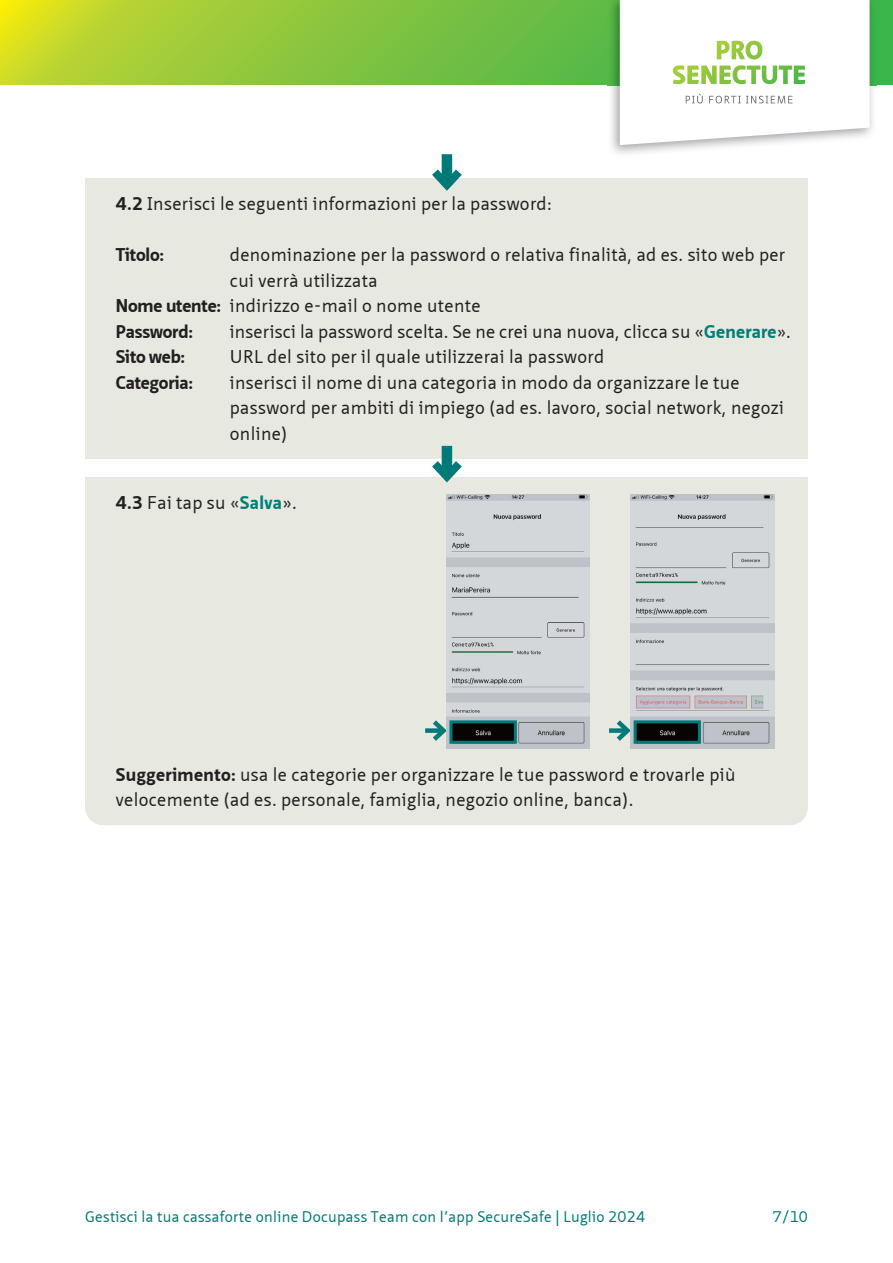
<style>
.page{position:relative;width:893px;height:1263px;background:#fff}
.page>*{position:absolute;margin:0;border:0;box-sizing:border-box;transform-origin:0 0}
.t1{font:18px/25.5px "Neue Sans Pro";letter-spacing:.02em;color:#231f20}
.t2{font:700 18px "Neue Sans Pro";letter-spacing:-.01em;color:#231f20}
.t3{font:15px "Neue Sans Pro";letter-spacing:.02em;color:#007a78}
.s1{font-weight:700}
.s2{font-weight:700;color:#008079}
</style>
<div class="page">
<svg style="left:0;top:0;width:893px;height:85px;background:#8fc83a"></svg>
<img style="left:607px;top:0;width:269px;height:154px">
<svg style="left:620px;top:0;width:250px;height:145px"></svg>
<div style="left:85px;top:179px;width:723px;height:280px;background:#e7e8df"></div>
<div style="left:85px;top:477px;width:723px;height:348px;background:#e7e8df"></div>
<div style="left:425px;top:728px;width:19px;height:5px;background:#007a78"></div>
<svg style="left:428px;top:716px;width:18px;height:29px"></svg>
<div style="left:609px;top:728px;width:18px;height:5px;background:#007a78"></div>
<svg style="left:612px;top:716px;width:19px;height:29px"></svg>
<div style="left:442px;top:154px;width:10px;height:31px;background:#007a78"></div>
<svg style="left:424px;top:161px;width:46px;height:30px"></svg>
<div style="left:442px;top:446px;width:10px;height:31px;background:#007a78"></div>
<svg style="left:424px;top:453px;width:46px;height:35px"></svg>
<img style="left:631px;top:494px;width:143px;height:254px">
<img style="left:446px;top:494px;width:144px;height:254px">
<div style="left:449px;top:720px;width:68px;height:24px;border:3px solid #007a78"></div>
<div style="left:634px;top:720px;width:67px;height:24px;border:3px solid #007a78"></div>
<p class="t1" style="left:116px;top:191px;width:437px"><span class="s1">4.2</span> Inserisci le seguenti informazioni per la password:</p>
<p class="t2" style="left:116px;top:243px;width:50px">Titolo:</p>
<p class="t1" style="left:230px;top:242px;width:557px">denominazione per la password o relativa finalità, ad es. sito web per</p>
<p class="t1" style="left:230px;top:267px;width:149px">cui verrà utilizzata</p>
<p class="t1" style="left:116px;top:293px;width:366px"><span class="s1">Nome utente:</span> indirizzo e-mail o nome utente</p>
<p class="t2" style="left:116px;top:320px;width:79px">Password:</p>
<p class="t1" style="left:230px;top:318px;width:562px">inserisci la password scelta. Se ne crei una nuova, clicca su «<span class="s2">Generare</span>».</p>
<p class="t2" style="left:116px;top:345px;width:71px">Sito web:</p>
<p class="t1" style="left:230px;top:344px;width:376px">URL del sito per il quale utilizzerai la password</p>
<p class="t2" style="left:116px;top:371px;width:79px">Categoria:</p>
<p class="t1" style="left:230px;top:369px;width:556px">inserisci il nome di una categoria in modo da organizzare le tue password per ambiti di impiego (ad es. lavoro, social network, negozi online)</p>
<p class="t1" style="left:116px;top:489px;width:182px"><span class="s1">4.3</span> Fai tap su «<span class="s2">Salva</span>».</p>
<p class="t1" style="left:116px;top:761px;width:621px"><span class="s1">Suggerimento:</span> usa le categorie per organizzare le tue password e trovarle più velocemente (ad es. personale, famiglia, negozio online, banca).</p>
<p class="t3" style="left:85px;top:1207px;width:562px">Gestisci la tua cassaforte online Docupass Team con l’app SecureSafe | Luglio 2024</p>
<p class="t3" style="left:773px;top:1207px;width:37px">7/10</p>
</div>
